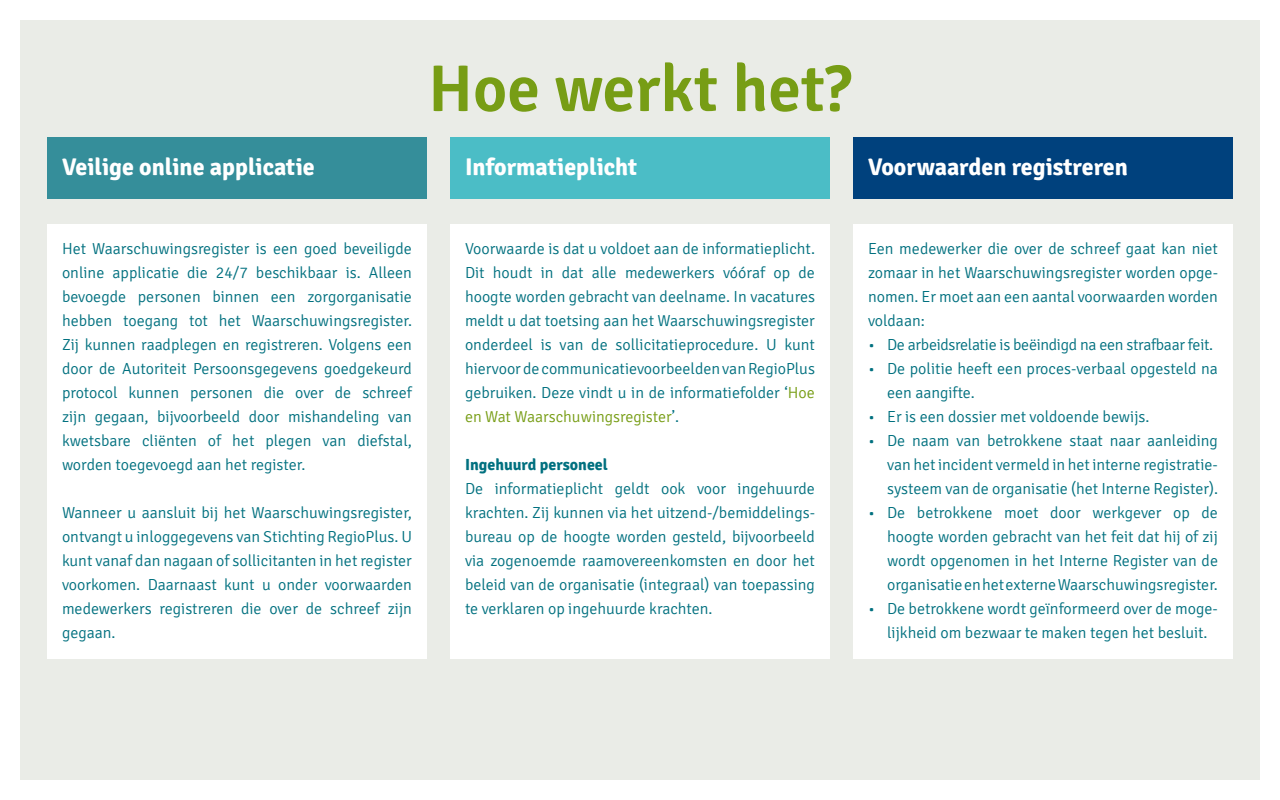
<style>
.page{position:relative;width:1280px;height:800px;background:#fff}
.page>*{position:absolute;margin:0;border:0;box-sizing:border-box;transform-origin:0 0}
.t1{font:600 65.8px "Signika";color:#779d15}
.t2{font:700 24px "Signika";color:#fff}
.t3{font:300 16px/24px "Signika";color:#00707f;text-align:justify}
.t4{font:300 16px "Signika";letter-spacing:-.02em;color:#00707f}
.t5{font:700 16px "Signika";color:#00707f}
.s1{color:#779d15}
</style>
<div class="page">
<div style="left:20px;top:20px;width:1240px;height:760px;background:#eaece7"></div>
<div style="left:47px;top:224px;width:380px;height:435px;background:#fff"></div>
<div style="left:47px;top:137px;width:380px;height:61px;background:#358e9a"></div>
<div style="left:853px;top:224px;width:380px;height:435px;background:#fff"></div>
<div style="left:853px;top:137px;width:380px;height:61px;background:#00417d"></div>
<div style="left:450px;top:224px;width:380px;height:435px;background:#fff"></div>
<div style="left:450px;top:137px;width:380px;height:61px;background:#4bbdc6"></div>
<h2 class="t2" style="left:62px;top:152px;width:254px">Veilige online applicatie</h2>
<h1 class="t1" style="left:428px;top:50px;width:425px">Hoe werkt het?</h1>
<h2 class="t2" style="left:465px;top:152px;width:174px">Informatieplicht</h2>
<h2 class="t2" style="left:868px;top:152px;width:261px">Voorwaarden registreren</h2>
<p class="t3" style="left:62px;top:237px;width:352px">Het Waarschuwingsregister is een goed beveiligde online applicatie die 24/7 beschikbaar is. Alleen bevoegde personen binnen een zorgorganisatie hebben toegang tot het Waarschuwingsregister.<br>Zij kunnen raadplegen en registreren. Volgens een door de Autoriteit Persoonsgegevens goedgekeurd protocol kunnen personen die over de schreef zijn gegaan, bijvoorbeeld door mishandeling van kwetsbare cliënten of het plegen van diefstal, worden toegevoegd aan het register.</p>
<p class="t3" style="left:62px;top:501px;width:352px">Wanneer u aansluit bij het Waarschuwingsregister, ontvangt u inloggegevens van Stichting RegioPlus. U kunt vanaf dan nagaan of sollicitanten in het register voorkomen. Daarnaast kunt u onder voorwaarden medewerkers registreren die over de schreef zijn gegaan.</p>
<p class="t3" style="left:465px;top:237px;width:352px">Voorwaarde is dat u voldoet aan de informatieplicht.<br>Dit houdt in dat alle medewerkers vóóraf op de hoogte worden gebracht van deelname. In vacatures meldt u dat toetsing aan het Waarschuwingsregister onderdeel is van de sollicitatieprocedure. U kunt hiervoor de communicatievoorbeelden van RegioPlus gebruiken. Deze vindt u in de informatiefolder ‘<span class="s1">Hoe en Wat Waarschuwingsregister</span>’.</p>
<p class="t5" style="left:465px;top:455px;width:144px">Ingehuurd personeel</p>
<p class="t3" style="left:465px;top:477px;width:352px">De informatieplicht geldt ook voor ingehuurde krachten. Zij kunnen via het uitzend-/bemiddelings&shy;bureau op de hoogte worden gesteld, bijvoorbeeld via zogenoemde raamovereenkomsten en door het beleid van de organisatie (integraal) van toepassing te verklaren op ingehuurde krachten.</p>
<p class="t3" style="left:868px;top:237px;width:352px">Een medewerker die over de schreef gaat kan niet zomaar in het Waarschuwingsregister worden opge&shy;nomen. Er moet aan een aantal voorwaarden worden voldaan:</p>
<p class="t4" style="left:868px;top:336px;width:347px">• De arbeidsrelatie is beëindigd na een strafbaar feit.</p>
<p class="t3" style="left:887px;top:357px;width:332px;text-indent:-19px">• De politie heeft een proces-verbaal opgesteld na een aangifte.</p>
<p class="t3" style="left:868px;top:405px;width:283px">• Er is een dossier met voldoende bewijs.</p>
<p class="t3" style="left:887px;top:429px;width:332px;text-indent:-19px">• De naam van betrokkene staat naar aanleiding van het incident vermeld in het interne registratie&shy;systeem van de organisatie (het Interne Register).</p>
<p class="t3" style="left:887px;top:501px;width:332px;text-indent:-19px">• De betrokkene moet door werkgever op de hoogte worden gebracht van het feit dat hij of zij wordt opgenomen in het Interne Register van de organisatie en het externe Waarschuwingsregister.</p>
<p class="t3" style="left:868px;top:597px;width:351px;text-align:center">• De betrokkene wordt geïnformeerd over de moge&shy;lijkheid om bezwaar te maken tegen het besluit.</p>
</div>
